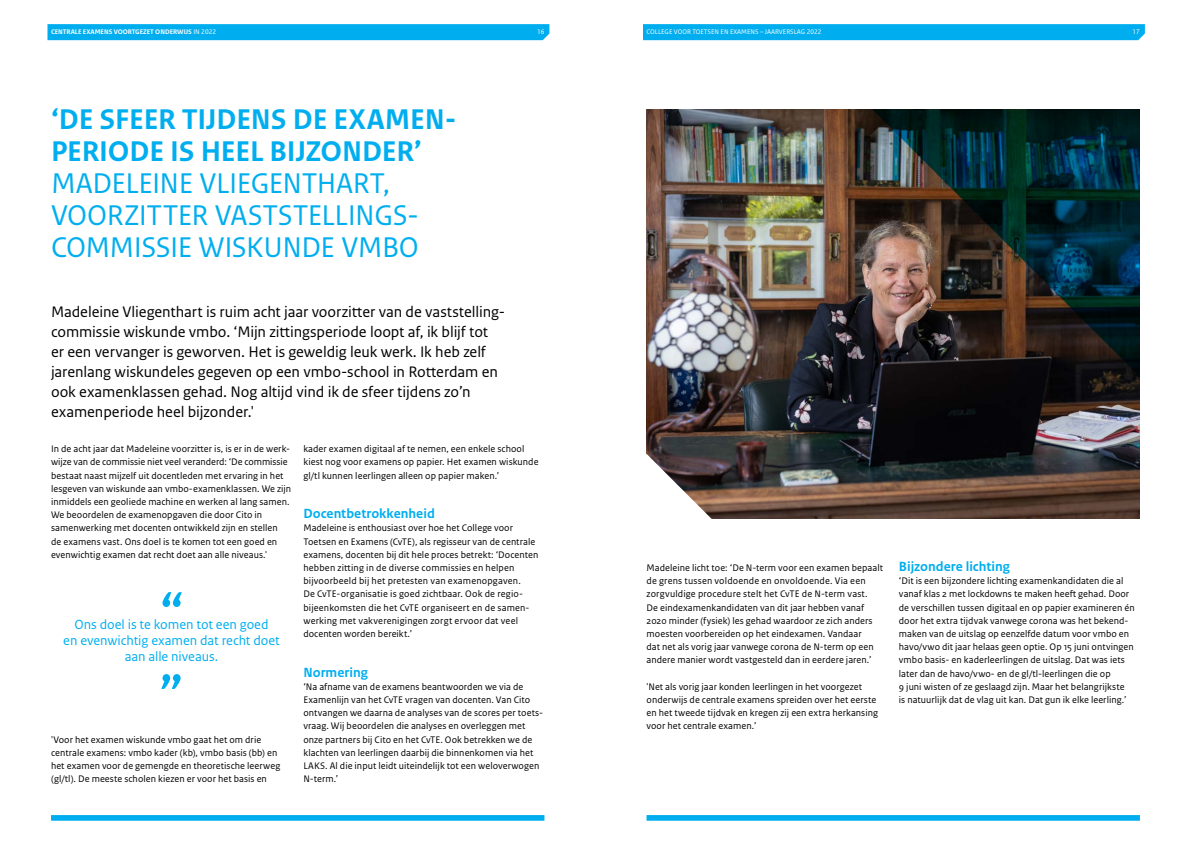
<style>
.page{position:relative;width:1191px;height:842px;background:#fff}
.page>*{position:absolute;margin:0;border:0;box-sizing:border-box;transform-origin:0 0}
.NB_plat{font:65px "Rijksoverheid Sans Text";color:#00aeef}
._2021_interview-kopb{font:30px/32px "Rijksoverheid Sans Text";letter-spacing:-.02em;color:#00aeef}
._2021_interview-kopb-2{font:700 30px "Rijksoverheid Sans Text";letter-spacing:-.005em;color:#00aeef}
._2021_interview-intr{font:16px/20px "Rijksoverheid Sans Text";letter-spacing:-.005em;color:#000}
._2020_nieuwsbrief_qu{font:14px "Rijksoverheid Sans Text";letter-spacing:-.005em;color:#00aeef}
._2021_interview-tuss{font:700 14px "Rijksoverheid Sans Text";color:#00aeef}
._2021_interview-plat{font:10px/13.2px "Rijksoverheid Sans Text";letter-spacing:.005em;color:#000}
.t1{font:7px "Rijksoverheid Sans Text";color:#fff}
.t2{font:700 7px "Rijksoverheid Sans Text";color:#fff}
.s1{font-weight:400}
.s2{font-weight:700}
</style>
<div class="page">
<svg style="left:51px;top:815px;width:493px;height:6px"></svg>
<svg style="left:646px;top:815px;width:494px;height:6px"></svg>
<div style="left:643px;top:24px;width:501px;height:16px;background:#00aeef"></div>
<div style="left:47px;top:24px;width:502px;height:16px;background:#00aeef"></div>
<img style="left:646px;top:109px;width:494px;height:409px">
<img style="left:872px;top:109px;width:268px;height:268px">
<svg style="left:646px;top:454px;width:65px;height:64px"></svg>
<p class="t2" style="left:51px;top:28px;width:167px">CENTRALE EXAMENS VOORTGEZET ONDERWIJS <span class="s1">IN 2022</span></p>
<p class="t1" style="left:537px;top:28px;width:9px">16</p>
<p class="t1" style="left:646px;top:28px;width:177px">COLLEGE VOOR TOETSEN EN EXAMENS – JAARVERSLAG 2022</p>
<p class="t1" style="left:1132px;top:28px;width:9px">17</p>
<p class="_2021_interview-kopb-2" style="left:51px;top:102px;width:407px">‘DE SFEER TIJDENS DE EXAMEN-</p>
<p class="_2021_interview-kopb" style="left:51px;top:136px;width:372px"><span class="s2">PERIODE IS HEEL BIJZONDER’<br></span>MADELEINE VLIEGENTHART,<br>VOORZITTER VASTSTELLINGS-<br>COMMISSIE WISKUNDE VMBO</p>
<p class="_2021_interview-intr" style="left:51px;top:302px;width:453px">Madeleine Vliegenthart is ruim acht jaar voorzitter van de vaststelling&shy;commissie wiskunde vmbo. ‘Mijn zittingsperiode loopt af, ik blijf tot er een vervanger is geworven. Het is geweldig leuk werk. Ik heb zelf jarenlang wiskundeles gegeven op een vmbo-school in Rotterdam en ook examenklassen gehad. Nog altijd vind ik de sfeer tijdens zo’n examenperiode heel bijzonder.'</p>
<p class="_2021_interview-plat" style="left:51px;top:442px;width:242px">In de acht jaar dat Madeleine voorzitter is, is er in de werk&shy;wijze van de commissie niet veel veranderd: ‘De commissie bestaat naast mijzelf uit docentleden met ervaring in het lesgeven van wiskunde aan vmbo-examenklassen. We zijn inmiddels een geoliede machine en werken al lang samen.<br>We beoordelen de examenopgaven die door Cito in samenwerking met docenten ontwikkeld zijn en stellen<br>de examens vast. Ons doel is te komen tot een goed en evenwichtig examen dat recht doet aan alle niveaus.'</p>
<p class="_2021_interview-plat" style="left:303px;top:442px;width:237px">kader examen digitaal af te nemen, een enkele school kiest nog voor examens op papier. Het examen wiskunde gl/tl kunnen leerlingen alleen op papier maken.’</p>
<p class="_2021_interview-tuss" style="left:303px;top:506px;width:133px">Docentbetrokkenheid</p>
<p class="_2021_interview-plat" style="left:303px;top:522px;width:236px">Madeleine is enthousiast over hoe het College voor Toetsen en Examens (CvTE), als regisseur van de centrale examens, docenten bij dit hele proces betrekt: ‘Docenten hebben zitting in de diverse commissies en helpen bijvoorbeeld bij het pretesten van examenopgaven.<br>De CvTE-organisatie is goed zichtbaar. Ook de regio&shy;bijeenkomsten die het CvTE organiseert en de samen&shy;werking met vakverenigingen zorgt ervoor dat veel docenten worden bereikt.’</p>
<p class="_2021_interview-tuss" style="left:303px;top:664px;width:66px">Normering</p>
<p class="_2021_interview-plat" style="left:303px;top:680px;width:241px">‘Na afname van de examens beantwoorden we via de Examenlijn van het CvTE vragen van docenten. Van Cito ontvangen we daarna de analyses van de scores per toets&shy;vraag. Wij beoordelen die analyses en overleggen met onze partners bij Cito en het CvTE. Ook betrekken we de klachten van leerlingen daarbij die binnenkomen via het LAKS. Al die input leidt uiteindelijk tot een weloverwogen N-term.’</p>
<p class="NB_plat" style="left:158px;top:579px;width:28px">“</p>
<p class="_2020_nieuwsbrief_qu" style="left:75px;top:617px;width:195px">Ons doel is te komen tot een goed</p>
<p class="_2020_nieuwsbrief_qu" style="left:63px;top:633px;width:218px">en evenwichtig examen dat recht doet</p>
<p class="_2020_nieuwsbrief_qu" style="left:125px;top:649px;width:95px">aan alle niveaus.</p>
<p class="NB_plat" style="left:158px;top:661px;width:28px">”</p>
<p class="_2021_interview-plat" style="left:51px;top:733px;width:231px">'Voor het examen wiskunde vmbo gaat het om drie centrale examens: vmbo kader (kb), vmbo basis (bb) en het examen voor de gemengde en theoretische leerweg (gl/tl). De meeste scholen kiezen er voor het basis en</p>
<p class="_2021_interview-plat" style="left:646px;top:561px;width:238px">Madeleine licht toe: ‘De N-term voor een examen bepaalt de grens tussen voldoende en onvoldoende. Via een zorgvuldige procedure stelt het CvTE de N-term vast.<br>De eindexamenkandidaten van dit jaar hebben vanaf 2020 minder (fysiek) les gehad waardoor ze zich anders moesten voorbereiden op het eindexamen. Vandaar<br>dat net als vorig jaar vanwege corona de N-term op een andere manier wordt vastgesteld dan in eerdere jaren.’</p>
<p class="_2021_interview-plat" style="left:646px;top:680px;width:233px">'Net als vorig jaar konden leerlingen in het voorgezet onderwijs de centrale examens spreiden over het eerste en het tweede tijdvak en kregen zij een extra herkansing voor het centrale examen.’</p>
<p class="_2021_interview-tuss" style="left:899px;top:558px;width:113px">Bijzondere lichting</p>
<p class="_2021_interview-plat" style="left:899px;top:574px;width:237px">‘Dit is een bijzondere lichting examenkandidaten die al vanaf klas 2 met lockdowns te maken heeft gehad. Door de verschillen tussen digitaal en op papier examineren én door het extra tijdvak vanwege corona was het bekend&shy;maken van de uitslag op eenzelfde datum voor vmbo en havo/vwo dit jaar helaas geen optie. Op 15 juni ontvingen vmbo basis- en kaderleerlingen de uitslag. Dat was iets later dan de havo/vwo- en de gl/tl-leerlingen die op<br>9 juni wisten of ze geslaagd zijn. Maar het belangrijkste<br>is natuurlijk dat de vlag uit kan. Dat gun ik elke leerling.’</p>
</div>
